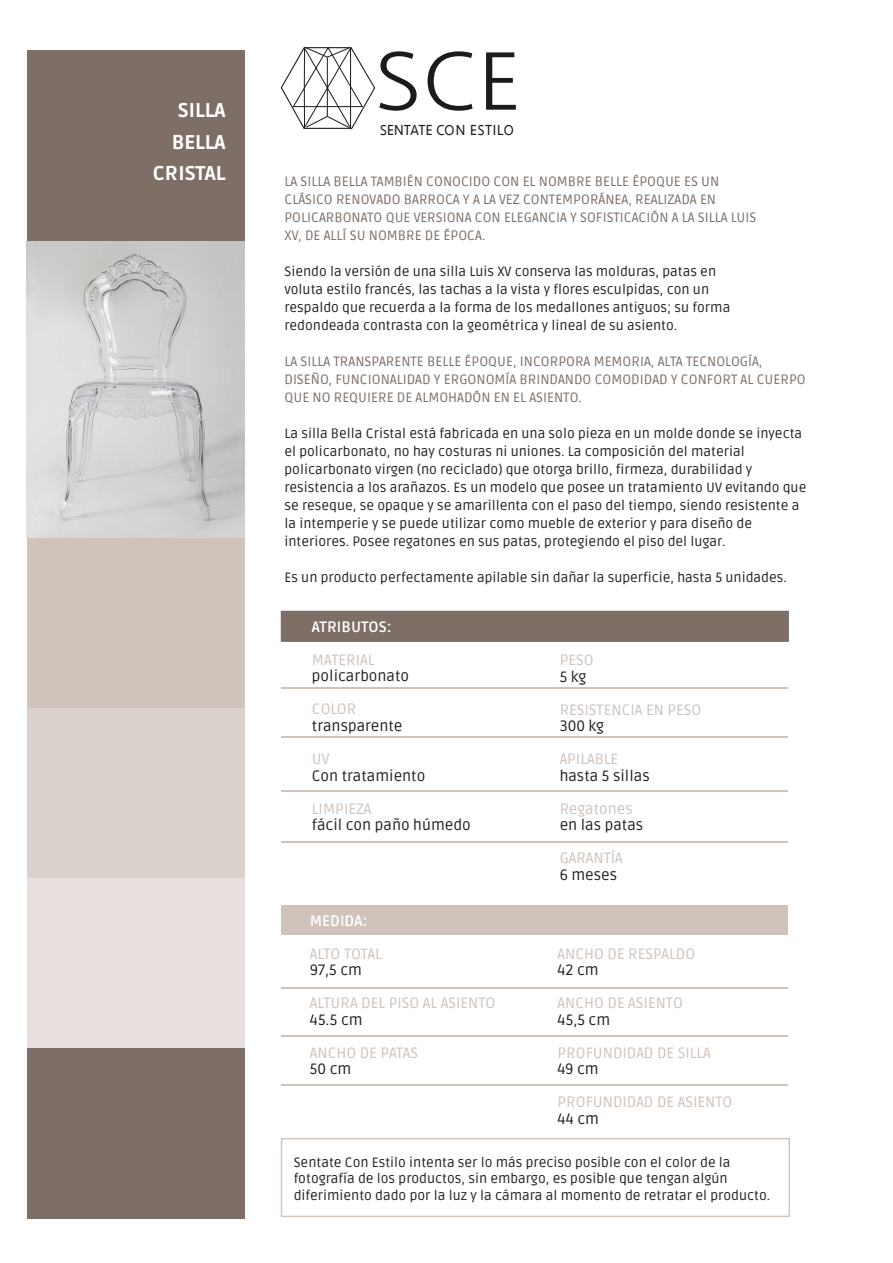
<style>
.page{position:relative;width:893px;height:1263px;background:#fff}
.page>*{position:absolute;margin:0;border:0;box-sizing:border-box;transform-origin:0 0}
.t1{font:800 19.8px/31.2px "Ruda";color:#fff;text-align:right}
.t2{font:15px "Ruda";color:#cfc3bc}
.t3{font:15px "Ruda";color:#231f20}
.t4{font:700 15px "Ruda";color:#fff}
.t5{font:15px "Seravek";letter-spacing:.01em;color:#1b1b19;scale:.9 1}
.t6{font:13.5px/18px "Ruda";color:#231f20}
.t7{font:13.5px/18px "Ruda";color:#7d6e66}
</style>
<div class="page">
<div style="left:281px;top:905px;width:507px;height:29px;background:#cfc3bc"></div>
<div style="left:281px;top:611px;width:508px;height:31px;background:#7d6e66;border:2px solid #7d6e66"></div>
<svg style="left:428px;top:51px;width:45px;height:60px"></svg>
<svg style="left:486px;top:52px;width:30px;height:58px"></svg>
<div style="left:27px;top:51px;width:217px;height:192px;background:#7d6e66"></div>
<div style="left:27px;top:538px;width:217px;height:170px;background:#cfc3bc"></div>
<div style="left:27px;top:708px;width:217px;height:171px;background:#dad1cb"></div>
<div style="left:27px;top:878px;width:217px;height:171px;background:#e6dfdb"></div>
<div style="left:27px;top:1048px;width:217px;height:171px;background:#7d6e66"></div>
<hr style="left:281px;top:687px;width:507px;height:2px;background:#cfc3bc">
<hr style="left:281px;top:736px;width:507px;height:2px;background:#cfc3bc">
<hr style="left:281px;top:790px;width:507px;height:2px;background:#cfc3bc">
<hr style="left:281px;top:841px;width:507px;height:2px;background:#cfc3bc">
<hr style="left:281px;top:986px;width:507px;height:2px;background:#cfc3bc">
<hr style="left:281px;top:1034px;width:507px;height:2px;background:#cfc3bc">
<hr style="left:281px;top:1084px;width:507px;height:2px;background:#cfc3bc">
<img style="left:26px;top:242px;width:218px;height:295px">
<div style="left:281px;top:1138px;width:509px;height:79px;border:1px solid #cfc3bc"></div>
<svg style="left:280px;top:46px;width:137px;height:84px"></svg>
<h1 class="t1" style="left:153px;top:94px;width:74px">SILLA<br>BELLA<br>CRISTAL</h1>
<p class="t5" style="left:380px;top:118px;width:150px">SENTATE CON ESTILO</p>
<p class="t7" style="left:284px;top:171px;width:473px">LA SILLA BELLA TAMBIÉN CONOCIDO CON EL NOMBRE BELLE ÉPOQUE ES UN CLÁSICO RENOVADO BARROCA Y A LA VEZ CONTEMPORÁNEA, REALIZADA EN POLICARBONATO QUE VERSIONA CON ELEGANCIA Y SOFISTICACIÓN A LA SILLA LUIS XV, DE ALLÍ SU NOMBRE DE ÉPOCA.</p>
<p class="t6" style="left:284px;top:261px;width:447px">Siendo la versión de una silla Luis XV conserva las molduras, patas en voluta estilo francés, las tachas a la vista y flores esculpidas, con un respaldo que recuerda a la forma de los medallones antiguos; su forma redondeada contrasta con la geométrica y lineal de su asiento.</p>
<p class="t7" style="left:284px;top:351px;width:523px">LA SILLA TRANSPARENTE BELLE ÉPOQUE, INCORPORA MEMORIA, ALTA TECNOLOGÍA,<br>DISEÑO, FUNCIONALIDAD Y ERGONOMÍA BRINDANDO COMODIDAD Y CONFORT AL CUERPO<br>QUE NO REQUIERE DE ALMOHADÓN EN EL ASIENTO.</p>
<p class="t6" style="left:284px;top:423px;width:523px">La silla Bella Cristal está fabricada en una solo pieza en un molde donde se inyecta el policarbonato, no hay costuras ni uniones. La composición del material policarbonato virgen (no reciclado) que otorga brillo, firmeza, durabilidad y resistencia a los arañazos. Es un modelo que posee un tratamiento UV evitando que se reseque, se opaque y se amarillenta con el paso del tiempo, siendo resistente a la intemperie y se puede utilizar como mueble de exterior y para diseño de interiores. Posee regatones en sus patas, protegiendo el piso del lugar.</p>
<p class="t6" style="left:284px;top:567px;width:504px">Es un producto perfectamente apilable sin dañar la superficie, hasta 5 unidades.</p>
<p class="t4" style="left:312px;top:616px;width:81px">ATRIBUTOS:</p>
<p class="t2" style="left:312px;top:649px;width:64px">MATERIAL</p>
<p class="t3" style="left:312px;top:666px;width:99px">policarbonato</p>
<p class="t2" style="left:312px;top:699px;width:46px">COLOR</p>
<p class="t3" style="left:312px;top:715px;width:92px">transparente</p>
<p class="t2" style="left:312px;top:748px;width:19px">UV</p>
<p class="t3" style="left:312px;top:765px;width:115px">Con tratamiento</p>
<p class="t2" style="left:312px;top:798px;width:61px">LIMPIEZA</p>
<p class="t3" style="left:312px;top:814px;width:160px">fácil con paño húmedo</p>
<p class="t2" style="left:560px;top:650px;width:35px">PESO</p>
<p class="t3" style="left:560px;top:666px;width:28px">5 kg</p>
<p class="t2" style="left:560px;top:699px;width:143px">RESISTENCIA EN PESO</p>
<p class="t3" style="left:560px;top:716px;width:46px">300 kg</p>
<p class="t2" style="left:560px;top:749px;width:60px">APILABLE</p>
<p class="t3" style="left:560px;top:765px;width:92px">hasta 5 sillas</p>
<p class="t2" style="left:560px;top:798px;width:75px">Regatones</p>
<p class="t3" style="left:560px;top:815px;width:85px">en las patas</p>
<p class="t2" style="left:560px;top:848px;width:65px">GARANTÍA</p>
<p class="t3" style="left:560px;top:864px;width:59px">6 meses</p>
<p class="t4" style="left:310px;top:910px;width:59px">MEDIDA:</p>
<p class="t2" style="left:310px;top:943px;width:73px">ALTO TOTAL</p>
<p class="t3" style="left:310px;top:960px;width:54px">97,5 cm</p>
<p class="t2" style="left:310px;top:993px;width:187px">ALTURA DEL PISO AL ASIENTO</p>
<p class="t3" style="left:310px;top:1009px;width:54px">45.5 cm</p>
<p class="t2" style="left:310px;top:1042px;width:110px">ANCHO DE PATAS</p>
<p class="t3" style="left:310px;top:1059px;width:43px">50 cm</p>
<p class="t2" style="left:558px;top:943px;width:139px">ANCHO DE RESPALDO</p>
<p class="t3" style="left:558px;top:960px;width:43px">42 cm</p>
<p class="t2" style="left:558px;top:993px;width:127px">ANCHO DE ASIENTO</p>
<p class="t3" style="left:558px;top:1009px;width:54px">45,5 cm</p>
<p class="t2" style="left:558px;top:1042px;width:155px">PROFUNDIDAD DE SILLA</p>
<p class="t3" style="left:558px;top:1059px;width:42px">49 cm</p>
<p class="t2" style="left:558px;top:1092px;width:176px">PROFUNDIDAD DE ASIENTO</p>
<p class="t3" style="left:558px;top:1108px;width:43px">44 cm</p>
<p class="t6" style="left:294px;top:1153px;width:478px;line-height:16.5px">Sentate Con Estilo intenta ser lo más preciso posible con el color de la fotografía de los productos, sin embargo, es posible que tengan algún diferimiento dado por la luz y la cámara al momento de retratar el producto.</p>
</div>
